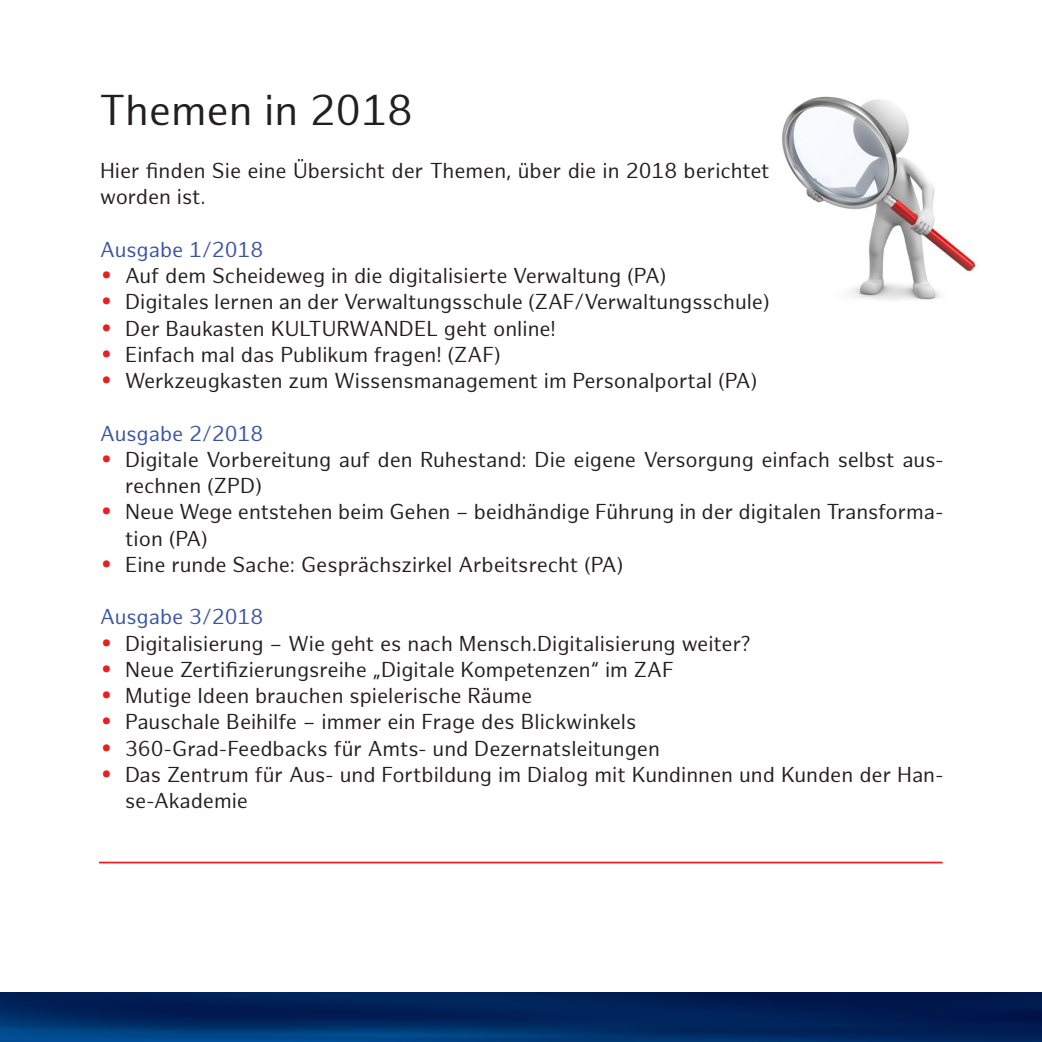
<style>
.page{position:relative;width:1042px;height:1042px;background:#fff}
.page>*{position:absolute;margin:0;border:0;box-sizing:border-box;transform-origin:0 0}
.Überschrift_Univers{font:42px "Hamburg Sans";color:#231f20}
.Untertitel_hervorgeh{font:21px/26.2px "Hamburg Sans";color:#231f20}
.Fließtext_HHSans_Reg{font:21px "Hamburg Sans";color:#3a53a3}
.s1{font-size:29.75px;color:#ee1d23}
</style>
<div class="page">
<img style="left:0;top:992px;width:1042px;height:50px">
<img style="left:782px;top:96px;width:194px;height:204px">
<hr style="left:99px;top:861px;width:843px;height:2px;background:#ee1d23">
<p class="Überschrift_Univers" style="left:99px;top:87px;width:315px">Themen in 2018</p>
<p class="Untertitel_hervorgeh" style="left:100px;top:158px;width:671px">Hier finden Sie eine Übersicht der Themen, über die in 2018 berichtet worden ist.</p>
<p class="Fließtext_HHSans_Reg" style="left:100px;top:237px;width:165px">Ausgabe 1/2018</p>
<p class="Untertitel_hervorgeh" style="left:100px;top:263px;width:568px"><span class="s1">•</span> Auf dem Scheideweg in die digitalisierte Verwaltung (PA)</p>
<p class="Untertitel_hervorgeh" style="left:100px;top:290px;width:671px"><span class="s1">•</span> Digitales lernen an der Verwaltungsschule (ZAF/Verwaltungsschule)</p>
<p class="Untertitel_hervorgeh" style="left:100px;top:316px;width:457px"><span class="s1">•</span> Der Baukasten KULTURWANDEL geht online!</p>
<p class="Untertitel_hervorgeh" style="left:100px;top:342px;width:402px"><span class="s1">•</span> Einfach mal das Publikum fragen! (ZAF)</p>
<p class="Untertitel_hervorgeh" style="left:100px;top:368px;width:659px"><span class="s1">•</span> Werkzeugkasten zum Wissensmanagement im Personalportal (PA)</p>
<p class="Fließtext_HHSans_Reg" style="left:100px;top:421px;width:165px">Ausgabe 2/2018</p>
<p class="Untertitel_hervorgeh" style="left:125px;top:447px;width:820px;text-indent:-25px"><span class="s1">•</span> Digitale Vorbereitung auf den Ruhestand: Die eigene Versorgung einfach selbst aus&shy;rechnen (ZPD)</p>
<p class="Untertitel_hervorgeh" style="left:125px;top:500px;width:820px;text-indent:-25px"><span class="s1">•</span> Neue Wege entstehen beim Gehen – beidhändige Führung in der digitalen Transforma&shy;tion (PA)</p>
<p class="Untertitel_hervorgeh" style="left:100px;top:552px;width:525px"><span class="s1">•</span> Eine runde Sache: Gesprächszirkel Arbeitsrecht (PA)</p>
<p class="Fließtext_HHSans_Reg" style="left:100px;top:605px;width:165px">Ausgabe 3/2018</p>
<p class="Untertitel_hervorgeh" style="left:100px;top:631px;width:651px"><span class="s1">•</span> Digitalisierung – Wie geht es nach Mensch.Digitalisierung weiter?</p>
<p class="Untertitel_hervorgeh" style="left:100px;top:657px;width:575px"><span class="s1">•</span> Neue Zertifizierungsreihe „Digitale Kompetenzen“ im ZAF</p>
<p class="Untertitel_hervorgeh" style="left:100px;top:683px;width:433px"><span class="s1">•</span> Mutige Ideen brauchen spielerische Räume</p>
<p class="Untertitel_hervorgeh" style="left:100px;top:710px;width:537px"><span class="s1">•</span> Pauschale Beihilfe – immer ein Frage des Blickwinkels</p>
<p class="Untertitel_hervorgeh" style="left:100px;top:736px;width:561px"><span class="s1">•</span> 360-Grad-Feedbacks für Amts- und Dezernatsleitungen</p>
<p class="Untertitel_hervorgeh" style="left:125px;top:762px;width:820px;text-indent:-25px"><span class="s1">•</span> Das Zentrum für Aus- und Fortbildung im Dialog mit Kundinnen und Kunden der Han&shy;se-Akademie</p>
</div>
